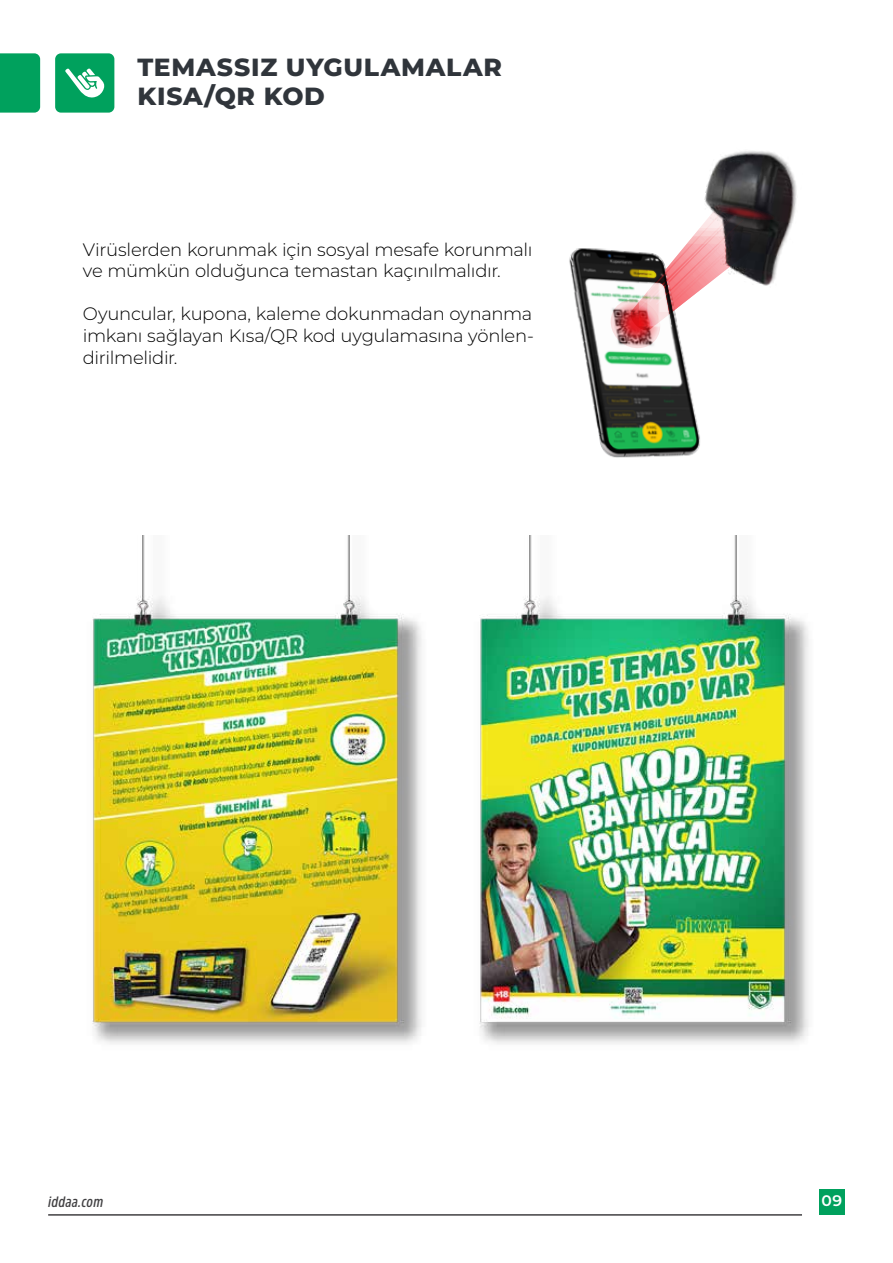
<style>
.page{position:relative;width:893px;height:1263px;background:#fff}
.page>*{position:absolute;margin:0;border:0;box-sizing:border-box;transform-origin:0 0}
.t1{font:800 24.75px/29.7px "Montserrat";letter-spacing:.03em;color:#30353b}
.t2{font:300 18px/21.6px "Montserrat";letter-spacing:-.02em;color:#000}
.t3{font:600 15.3px "Montserrat";color:#fff}
.t4{font:italic 600 15px "Amsi Pro Cond";letter-spacing:.03em;color:#414042}
</style>
<div class="page">
<div style="left:55px;top:53px;width:59px;height:60px;background:#00a15d;border-radius:6px"></div>
<div style="left:0;top:53px;width:40px;height:60px;background:#00a15d"></div>
<svg style="left:65px;top:68px;width:40px;height:30px"></svg>
<hr style="left:48px;top:1214px;width:754px;height:1px;background:#414042">
<div style="left:819px;top:1189px;width:26px;height:26px;background:#00a15d"></div>
<img style="left:569px;top:248px;width:131px;height:210px">
<img style="left:704px;top:151px;width:93px;height:114px">
<svg style="left:607px;top:205px;width:170px;height:146px"></svg>
<img style="left:92px;top:535px;width:330px;height:509px">
<img style="left:479px;top:535px;width:330px;height:509px">
<h1 class="t1" style="left:137px;top:51px;width:366px">TEMASSIZ UYGULAMALAR<br>KISA/QR KOD</h1>
<p class="t2" style="left:83px;top:238px;width:451px">Virüslerden korunmak için sosyal mesafe korunmalı ve mümkün olduğunca temastan kaçınılmalıdır.</p>
<p class="t2" style="left:83px;top:303px;width:452px;text-align:justify">Oyuncular, kupona, kaleme dokunmadan oynanma imkanı sağlayan Kısa/QR kod uygulamasına yönlen&shy;dirilmelidir.</p>
<p class="t4" style="left:48px;top:1191px;width:56px">iddaa.com</p>
<p class="t3" style="left:821px;top:1190px;width:22px">09</p>
</div>
